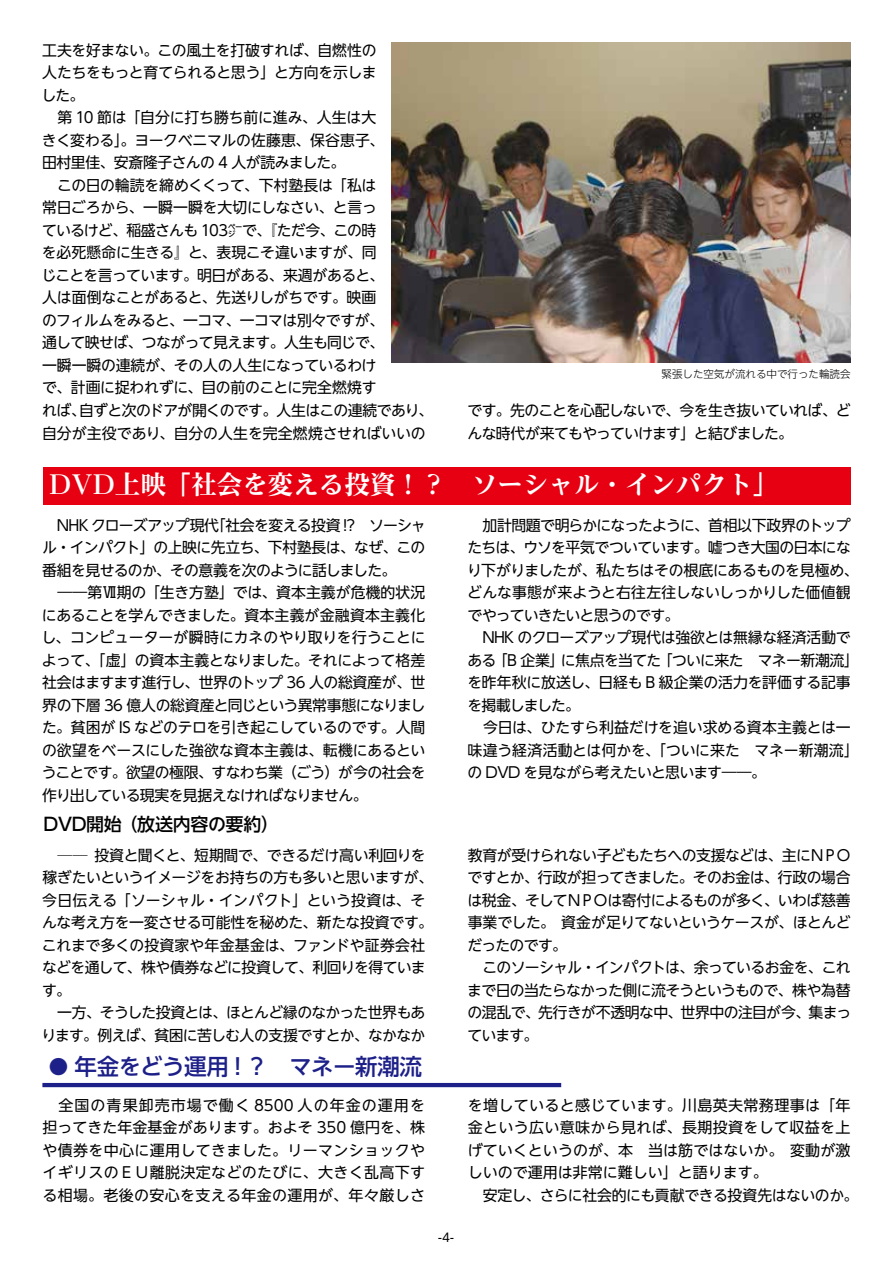
<style>
.page{position:relative;width:893px;height:1263px;background:#fff}
.page>*{position:absolute;margin:0;border:0;box-sizing:border-box;transform-origin:0 0}
.t1{font:700 expanded 25.5px "Reim Pr 6 N";color:#fff}
.t2{font:500 22.5px "UD Shin Go NT Pr 6 N";letter-spacing:-.025em;color:#1d2088}
.t3{font:500 18px "UD Shin Go NT Pr 6 N";letter-spacing:-.02em;color:#000}
.t4{font:15px/22.5px "UD Shin Go NT Pr 6 N";letter-spacing:-.025em;color:#000}
.t5{font:15px/22.5px "UD Shin Go NT Pr 6 N";letter-spacing:.005em;color:#000}
.t6{font:15px/22.5px "UD Shin Go NT Pr 6 N";letter-spacing:-.045em;color:#000}
.t7{font:12px "UD Shin Go NT Pr 6 N";color:#000}
.t8{font:300 10.5px "UD Shin Go NT Pr 6 N";color:#000}
.s1{font-size:19.5px}
</style>
<div class="page">
<div style="left:43px;top:467px;width:808px;height:37px;background:#e60012"></div>
<hr style="left:42px;top:1083px;width:519px;height:4px;background:#1d2088">
<img style="left:391px;top:43px;width:460px;height:320px">
<p class="t4" style="left:41px;top:38px;width:344px">工夫を好まない。この風土を打破すれば、自燃性の人たちをもっと育てられると思う」と方向を示しました。<br>　第 10 節は「自分に打ち勝ち前に進み、人生は大きく変わる」。ヨークベニマルの佐藤恵、保谷恵子、田村里佳、安斎隆子さんの 4 人が読みました。<br>　この日の輪読を締めくくって、下村塾長は「私は常日ごろから、一瞬一瞬を大切にしなさい、と言っているけど、稲盛さんも 103㌻で、『ただ今、この時を必死懸命に生きる』と、表現こそ違いますが、同じことを言っています。明日がある、来週があると、人は面倒なことがあると、先送りしがちです。映画のフィルムをみると、一コマ、一コマは別々ですが、通して映せば、つながって見えます。人生も同じで、一瞬一瞬の連続が、その人の人生になっているわけで、計画に捉われずに、目の前のことに完全燃焼す</p>
<p class="t8" style="left:662px;top:366px;width:190px">緊張した空気が流れる中で行った輪読会</p>
<p class="t4" style="left:42px;top:399px;width:393px">れば、自ずと次のドアが開くのです。人生はこの連続であり、自分が主役であり、自分の人生を完全燃焼させればいいの</p>
<p class="t6" style="left:467px;top:399px;width:385px">です。先のことを心配しないで、今を生き抜いていれば、どんな時代が来てもやっていけます」と結びました。</p>
<h1 class="t1" style="left:49px;top:464px;width:730px">DVD上映「社会を変える投資！？　ソーシャル・インパクト」</h1>
<p class="t4" style="left:467px;top:514px;width:393px">　加計問題で明らかになったように、首相以下政界のトップたちは、ウソを平気でついています。嘘つき大国の日本になり下がりましたが、私たちはその根底にあるものを見極め、どんな事態が来ようと右往左往しないしっかりした価値観でやっていきたいと思うのです。<br>　NHK のクローズアップ現代は強欲とは無縁な経済活動である「B 企業」に焦点を当てた「ついに来た　マネー新潮流」を昨年秋に放送し、日経も B 級企業の活力を評価する記事を掲載しました。<br>　今日は、ひたすら利益だけを追い求める資本主義とは一味違う経済活動とは何かを、「ついに来た　マネー新潮流」の DVD を見ながら考えたいと思います――。</p>
<p class="t3" style="left:43px;top:809px;width:237px">DVD開始（放送内容の要約）</p>
<p class="t4" style="left:41px;top:514px;width:386px">　NHK クローズアップ現代「社会を変える投資 !?　ソーシャル・インパクト」の上映に先立ち、下村塾長は、なぜ、この番組を見せるのか、その意義を次のように話しました。　――第Ⅶ期の「生き方塾」では、資本主義が危機的状況にあることを学んできました。資本主義が金融資本主義化し、コンピューターが瞬時にカネのやり取りを行うことによって、「虚」の資本主義となりました。それによって格差社会はますます進行し、世界のトップ 36 人の総資産が、世界の下層 36 億人の総資産と同じという異常事態になりました。貧困が IS などのテロを引き起こしているのです。人間の欲望をベースにした強欲な資本主義は、転機にあるということです。欲望の極限、すなわち業（ごう）が今の社会を作り出している現実を見据えなければなりません。</p>
<p class="t4" style="left:42px;top:843px;width:393px">　── 投資と聞くと、短期間で、できるだけ高い利回りを稼ぎたいというイメージをお持ちの方も多いと思いますが、今日伝える「ソーシャル・インパクト」という投資は、そんな考え方を一変させる可能性を秘めた、新たな投資です。これまで多くの投資家や年金基金は、ファンドや証券会社などを通して、株や債券などに投資して、利回りを得ています。<br>　一方、そうした投資とは、ほとんど縁のなかった世界もあります。例えば、貧困に苦しむ人の支援ですとか、なかなか</p>
<h2 class="t2" style="left:49px;top:1048px;width:375px"><span class="s1">●</span> 年金をどう運用！？　マネー新潮流</h2>
<p class="t4" style="left:42px;top:1093px;width:384px;text-align:justify">　全国の青果卸売市場で働く 8500 人の年金の運用を担ってきた年金基金があります。およそ 350 億円を、株や債券を中心に運用してきました。リーマンショックやイギリスのＥＵ離脱決定などのたびに、大きく乱高下する相場。老後の安心を支える年金の運用が、年々厳しさ</p>
<p class="t7" style="left:438px;top:1227px;width:17px">-4-</p>
<p class="t4" style="left:467px;top:843px;width:385px">教育が受けられない子どもたちへの支援などは、主にＮＰＯですとか、行政が担ってきました。そのお金は、行政の場合は税金、そしてＮＰＯは寄付によるものが多く、いわば慈善事業でした。 資金が足りてないというケースが、ほとんどだったのです。<br>　このソーシャル・インパクトは、余っているお金を、これまで日の当たらなかった側に流そうというもので、株や為替の混乱で、先行きが不透明な中、世界中の注目が今、集まっています。</p>
<p class="t5" style="left:468px;top:1093px;width:392px">を増していると感じています。川島英夫常務理事は「年金という広い意味から見れば、長期投資をして収益を上げていくというのが、本　当は筋ではないか。 変動が激しいので運用は非常に難しい」と語ります。<br>　安定し、さらに社会的にも貢献できる投資先はないのか。</p>
</div>
